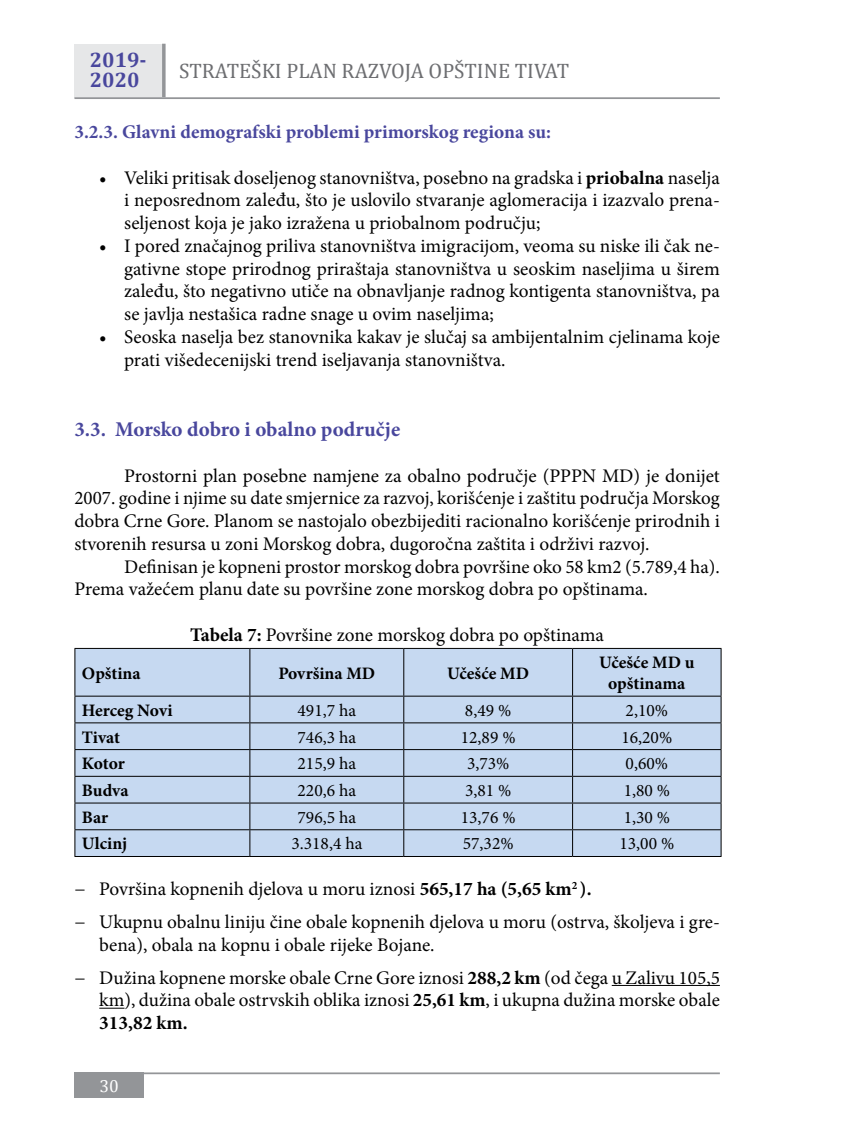
<style>
.page{position:relative;width:844px;height:1141px;background:#fff}
.page>*{position:absolute;margin:0;border:0;box-sizing:border-box;transform-origin:0 0}
.t1{font:21px "Cambria";color:#6d6e71}
.t2{font:700 21px "Minion Pro";color:#49479d}
.t3{font:700 21px/19.2px "Cambria";color:#49479d}
.t4{font:19.25px/22.8px "Minion Pro";color:#000}
.t5{font:700 19.25px "Minion Pro";color:#49479d}
.t6{font:17.5px "Minion Pro";color:#000}
.t7{font:700 17.5px/21px "Minion Pro";color:#000;text-align:center}
.t8{font:17.5px "Cambria";color:#fff}
.s1{font-weight:700}
</style>
<div class="page">
<div style="left:74px;top:44px;width:88px;height:53px;background:#e6e7e8"></div>
<hr style="left:74px;top:97px;width:645px;height:2px;background:#939598">
<hr style="left:74px;top:1072px;width:645px;height:2px;background:#939598">
<hr style="left:162px;top:44px;width:3px;height:53px;background:#939598">
<div style="left:74px;top:1072px;width:70px;height:26px;background:#939598"></div>
<hr style="left:611px;top:985px;width:108px;height:1px;background:#000">
<svg style="left:99px;top:1008px;width:25px;height:1px"></svg>
<div style="left:75px;top:649px;width:645px;height:207px;background:#c6d9f1"></div>
<hr style="left:74px;top:648px;width:176px;height:1px;background:#000">
<hr style="left:74px;top:649px;width:1px;height:47px;background:#000">
<hr style="left:250px;top:648px;width:153px;height:1px;background:#000">
<hr style="left:249px;top:649px;width:1px;height:47px;background:#000">
<hr style="left:403px;top:648px;width:169px;height:1px;background:#000">
<hr style="left:403px;top:649px;width:1px;height:47px;background:#000">
<hr style="left:572px;top:648px;width:149px;height:1px;background:#000">
<hr style="left:572px;top:649px;width:1px;height:47px;background:#000">
<hr style="left:720px;top:649px;width:1px;height:47px;background:#000">
<hr style="left:74px;top:696px;width:176px;height:1px;background:#000">
<hr style="left:250px;top:696px;width:153px;height:1px;background:#000">
<hr style="left:403px;top:696px;width:169px;height:1px;background:#000">
<hr style="left:572px;top:696px;width:149px;height:1px;background:#000">
<hr style="left:74px;top:722px;width:176px;height:1px;background:#000">
<hr style="left:250px;top:722px;width:153px;height:1px;background:#000">
<hr style="left:403px;top:722px;width:169px;height:1px;background:#000">
<hr style="left:572px;top:722px;width:149px;height:1px;background:#000">
<hr style="left:74px;top:749px;width:176px;height:1px;background:#000">
<hr style="left:250px;top:749px;width:153px;height:1px;background:#000">
<hr style="left:403px;top:749px;width:169px;height:1px;background:#000">
<hr style="left:572px;top:749px;width:149px;height:1px;background:#000">
<hr style="left:74px;top:776px;width:176px;height:1px;background:#000">
<hr style="left:250px;top:776px;width:153px;height:1px;background:#000">
<hr style="left:403px;top:776px;width:169px;height:1px;background:#000">
<hr style="left:572px;top:776px;width:149px;height:1px;background:#000">
<hr style="left:74px;top:803px;width:176px;height:1px;background:#000">
<hr style="left:250px;top:803px;width:153px;height:1px;background:#000">
<hr style="left:403px;top:803px;width:169px;height:1px;background:#000">
<hr style="left:572px;top:803px;width:149px;height:1px;background:#000">
<hr style="left:74px;top:829px;width:176px;height:1px;background:#000">
<svg style="left:74px;top:697px;width:1px;height:159px"></svg>
<hr style="left:250px;top:829px;width:153px;height:1px;background:#000">
<svg style="left:249px;top:697px;width:1px;height:159px"></svg>
<hr style="left:403px;top:829px;width:169px;height:1px;background:#000">
<svg style="left:403px;top:697px;width:1px;height:159px"></svg>
<hr style="left:572px;top:829px;width:149px;height:1px;background:#000">
<svg style="left:572px;top:697px;width:1px;height:159px"></svg>
<svg style="left:720px;top:697px;width:1px;height:159px"></svg>
<hr style="left:74px;top:856px;width:176px;height:1px;background:#000">
<hr style="left:250px;top:856px;width:153px;height:1px;background:#000">
<hr style="left:403px;top:856px;width:169px;height:1px;background:#000">
<hr style="left:572px;top:856px;width:149px;height:1px;background:#000">
<p class="t3" style="left:90px;top:50px;width:58px">2019-<br>2020</p>
<p class="t1" style="left:179px;top:59px;width:391px">STRATEŠKI PLAN RAZVOJA OPŠTINE TIVAT</p>
<p class="t5" style="left:74px;top:118px;width:478px">3.2.3. Glavni demografski problemi primorskog regiona su:</p>
<p class="t4" style="left:124px;top:166px;width:597px;text-align:justify;text-indent:-25px">• Veliki pritisak doseljenog stanovništva, posebno na gradska i <span class="s1">priobalna</span> naselja i neposrednom zaleđu, što je uslovilo stvaranje aglomeracija i izazvalo prena&shy;seljenost koja je jako izražena u priobalnom području;</p>
<p class="t4" style="left:124px;top:234px;width:597px;text-align:justify;text-indent:-25px">• I pored značajnog priliva stanovništva imigracijom, veoma su niske ili čak ne&shy;gativne stope prirodnog priraštaja stanovništva u seoskim naseljima u širem zaleđu, što negativno utiče na obnavljanje radnog kontigenta stanovništva, pa se javlja nestašica radne snage u ovim naseljima;</p>
<p class="t4" style="left:124px;top:325px;width:597px;text-indent:-25px">• Seoska naselja bez stanovnika kakav je slučaj sa ambijentalnim cjelinama koje prati višedecenijski trend iseljavanja stanovništva.</p>
<p class="t2" style="left:74px;top:415px;width:327px">3.3. Morsko dobro i obalno područje</p>
<p class="t4" style="left:74px;top:464px;width:646px;text-align:justify;text-indent:50px">Prostorni plan posebne namjene za obalno područje (PPPN MD) je donijet 2007. godine i njime su date smjernice za razvoj, korišćenje i zaštitu područja Morskog dobra Crne Gore. Planom se nastojalo obezbijediti racionalno korišćenje prirodnih i stvorenih resursa u zoni Morskog dobra, dugoročna zaštita i održivi razvoj.</p>
<p class="t4" style="left:74px;top:555px;width:646px;text-indent:50px">Definisan je kopneni prostor morskog dobra površine oko 58 km2 (5.789,4 ha).<br>Prema važećem planu date su površine zone morskog dobra po opštinama.</p>
<p class="t4" style="left:190px;top:624px;width:415px"><span class="s1">Tabela 7:</span> Površine zone morskog dobra po opštinama</p>
<p class="t7" style="left:82px;top:662px;width:60px">Opština</p>
<p class="t7" style="left:278px;top:662px;width:98px">Površina MD</p>
<p class="t7" style="left:447px;top:662px;width:83px">Učešće MD</p>
<p class="t7" style="left:599px;top:652px;width:97px">Učešće MD u opštinama</p>
<p class="t7" style="left:82px;top:700px;width:92px">Herceg Novi</p>
<p class="t6" style="left:297px;top:699px;width:60px">491,7 ha</p>
<p class="t6" style="left:465px;top:699px;width:48px">8,49 %</p>
<p class="t6" style="left:625px;top:699px;width:44px">2,10%</p>
<p class="t7" style="left:82px;top:726px;width:40px">Tivat</p>
<p class="t6" style="left:297px;top:725px;width:60px">746,3 ha</p>
<p class="t6" style="left:460px;top:725px;width:56px">12,89 %</p>
<p class="t6" style="left:621px;top:725px;width:52px">16,20%</p>
<p class="t7" style="left:82px;top:753px;width:44px">Kotor</p>
<p class="t6" style="left:297px;top:752px;width:60px">215,9 ha</p>
<p class="t6" style="left:467px;top:752px;width:44px">3,73%</p>
<p class="t6" style="left:625px;top:752px;width:44px">0,60%</p>
<p class="t7" style="left:82px;top:780px;width:48px">Budva</p>
<p class="t6" style="left:297px;top:779px;width:60px">220,6 ha</p>
<p class="t6" style="left:465px;top:779px;width:48px">3,81 %</p>
<p class="t6" style="left:623px;top:779px;width:48px">1,80 %</p>
<p class="t7" style="left:82px;top:806px;width:28px">Bar</p>
<p class="t6" style="left:297px;top:805px;width:60px">796,5 ha</p>
<p class="t6" style="left:460px;top:805px;width:56px">13,76 %</p>
<p class="t6" style="left:623px;top:805px;width:48px">1,30 %</p>
<p class="t7" style="left:82px;top:833px;width:47px">Ulcinj</p>
<p class="t6" style="left:291px;top:832px;width:72px">3.318,4 ha</p>
<p class="t6" style="left:462px;top:832px;width:52px">57,32%</p>
<p class="t6" style="left:619px;top:832px;width:56px">13,00 %</p>
<p class="t4" style="left:74px;top:873px;width:646px;line-height:32.7px">− Površina kopnenih djelova u moru iznosi <span class="s1">565,17 ha (5,65 km</span><sup>2</sup> <span class="s1">).<br></span>− Ukupnu obalnu liniju čine obale kopnenih djelova u moru (ostrva, školjeva i gre-</p>
<p class="t4" style="left:74px;top:928px;width:646px;line-height:32.7px;text-indent:25px">bena), obala na kopnu i obale rijeke Bojane.<br>− Dužina kopnene morske obale Crne Gore iznosi <span class="s1">288,2 km</span> (od čega u Zalivu 105,5</p>
<p class="t4" style="left:99px;top:989px;width:622px">km), dužina obale ostrvskih oblika iznosi <span class="s1">25,61 km</span>, i ukupna dužina morske obale<br><span class="s1">313,82 km.</span></p>
<p class="t8" style="left:99px;top:1076px;width:21px">30</p>
</div>
